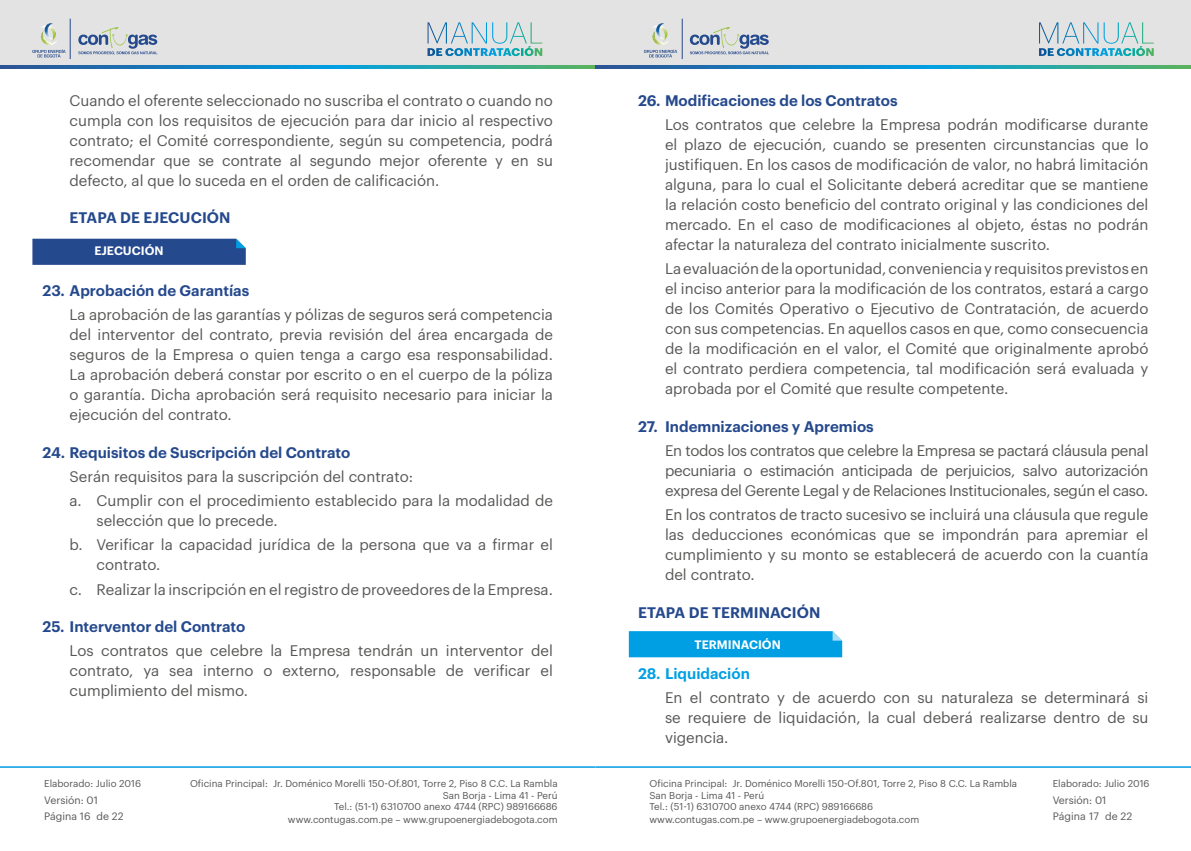
<style>
.page{position:relative;width:1191px;height:851px;background:#fff}
.page>*{position:absolute;margin:0;border:0;box-sizing:border-box;transform-origin:0 0}
.t1{font:15px/20px "Graphik";color:#575756;text-align:justify}
.t2{font:600 15px "Graphik";color:#25498d}
.t3{font:600 15px "Graphik";color:#009fe3}
.t4{font:600 12px "Graphik";color:#fff}
.t5{font:10.5px/16.5px "Graphik";color:#575756}
.t6{font:9.75px/12px "Graphik";color:#575756;text-align:right}
</style>
<div class="page">
<div style="left:0;top:0;width:595px;height:65px;background:#e3e3e3"></div>
<div style="left:595px;top:0;width:596px;height:65px;background:#e3e3e3"></div>
<img style="left:0;top:65px;width:1191px;height:3px">
<svg style="left:427px;top:22px;width:115px;height:34px"></svg>
<svg style="left:1039px;top:22px;width:114px;height:34px"></svg>
<svg style="left:78px;top:27px;width:79px;height:28px"></svg>
<svg style="left:690px;top:27px;width:79px;height:28px"></svg>
<hr style="left:70px;top:19px;width:1px;height:40px;background:#25498d">
<hr style="left:682px;top:19px;width:1px;height:40px;background:#25498d">
<svg style="left:32px;top:49px;width:34px;height:8px"></svg>
<img style="left:41px;top:31px;width:4px;height:12px">
<svg style="left:41px;top:23px;width:10px;height:8px"></svg>
<svg style="left:644px;top:49px;width:33px;height:8px"></svg>
<img style="left:652px;top:31px;width:5px;height:12px">
<svg style="left:653px;top:23px;width:10px;height:8px"></svg>
<hr style="left:0;top:766px;width:595px;height:1px;background:#009fe3">
<hr style="left:595px;top:766px;width:596px;height:1px;background:#009fe3">
<div style="left:32px;top:239px;width:214px;height:26px;background:#25498d"></div>
<div style="left:629px;top:631px;width:213px;height:26px;background:#009fe3"></div>
<p class="t1" style="left:70px;top:89px;width:485px">Cuando el oferente seleccionado no suscriba el contrato o cuando no cumpla con los requisitos de ejecución para dar inicio al respectivo contrato; el Comité correspondiente, según su competencia, podrá recomendar que se contrate al segundo mejor oferente y en su defecto, al que lo suceda en el orden de calificación.</p>
<p class="t2" style="left:70px;top:206px;width:163px">ETAPA DE EJECUCIÓN</p>
<p class="t4" style="left:94px;top:241px;width:71px">EJECUCIÓN</p>
<p class="t2" style="left:43px;top:279px;width:208px">23. Aprobación de Garantías</p>
<p class="t1" style="left:70px;top:303px;width:485px">La aprobación de las garantías y pólizas de seguros será competencia del interventor del contrato, previa revisión del área encargada de seguros de la Empresa o quien tenga a cargo esa responsabilidad.<br>La aprobación deberá constar por escrito o en el cuerpo de la póliza o garantía. Dicha aprobación será requisito necesario para iniciar la ejecución del contrato.</p>
<p class="t2" style="left:43px;top:440px;width:309px">24. Requisitos de Suscripción del Contrato</p>
<p class="t1" style="left:70px;top:463px;width:485px;line-height:24.2px">Serán requisitos para la suscripción del contrato:<br>a. Cumplir con el procedimiento establecido para la modalidad de</p>
<p class="t1" style="left:70px;top:507px;width:485px;line-height:24.2px;text-indent:27px">selección que lo precede.<br>b. Verificar la capacidad jurídica de la persona que va a firmar el</p>
<p class="t1" style="left:70px;top:551px;width:485px;line-height:24.2px;text-indent:27px">contrato.<br>c. Realizar la inscripción en el registro de proveedores de la Empresa.</p>
<p class="t2" style="left:43px;top:615px;width:204px">25. Interventor del Contrato</p>
<p class="t1" style="left:70px;top:639px;width:485px">Los contratos que celebre la Empresa tendrán un interventor del contrato, ya sea interno o externo, responsable de verificar el cumplimiento del mismo.</p>
<p class="t2" style="left:638px;top:89px;width:261px">26. Modificaciones de los Contratos</p>
<p class="t1" style="left:665px;top:113px;width:485px">Los contratos que celebre la Empresa podrán modificarse durante el plazo de ejecución, cuando se presenten circunstancias que lo justifiquen. En los casos de modificación de valor, no habrá limitación alguna, para lo cual el Solicitante deberá acreditar que se mantiene la relación costo beneficio del contrato original y las condiciones del mercado. En el caso de modificaciones al objeto, éstas no podrán afectar la naturaleza del contrato inicialmente suscrito.</p>
<p class="t1" style="left:665px;top:257px;width:485px">La evaluación de la oportunidad, conveniencia y requisitos previstos en el inciso anterior para la modificación de los contratos, estará a cargo de los Comités Operativo o Ejecutivo de Contratación, de acuerdo con sus competencias. En aquellos casos en que, como consecuencia de la modificación en el valor, el Comité que originalmente aprobó el contrato perdiera competencia, tal modificación será evaluada y aprobada por el Comité que resulte competente.</p>
<p class="t2" style="left:638px;top:414px;width:237px">27. Indemnizaciones y Apremios</p>
<p class="t1" style="left:665px;top:439px;width:485px">En todos los contratos que celebre la Empresa se pactará cláusula penal pecuniaria o estimación anticipada de perjuicios, salvo autorización expresa del Gerente Legal y de Relaciones Institucionales, según el caso.</p>
<p class="t1" style="left:665px;top:503px;width:485px">En los contratos de tracto sucesivo se incluirá una cláusula que regule las deducciones económicas que se impondrán para apremiar el cumplimiento y su monto se establecerá de acuerdo con la cuantía del contrato.</p>
<p class="t2" style="left:638px;top:600px;width:184px">ETAPA DE TERMINACIÓN</p>
<p class="t4" style="left:694px;top:635px;width:88px">TERMINACIÓN</p>
<p class="t3" style="left:638px;top:662px;width:113px">28. Liquidación</p>
<p class="t1" style="left:665px;top:686px;width:485px">En el contrato y de acuerdo con su naturaleza se determinará si se requiere de liquidación, la cual deberá realizarse dentro de su vigencia.</p>
<p class="t6" style="left:44px;top:776px;width:98px">Elaborado: Julio 2016</p>
<p class="t5" style="left:44px;top:790px;width:55px">Versión: 01<br>Página 16</p>
<p class="t5" style="left:97px;top:807px;width:28px">de 22</p>
<p class="t6" style="left:190px;top:776px;width:369px">Oficina Principal: Jr. Doménico Morelli 150-Of.801, Torre 2, Piso 8 C.C. La Rambla San Borja - Lima 41 - Perú<br>Tel.: (51-1) 6310700 anexo 4744 (RPC) 989166686<br>www.contugas.com.pe – www.grupoenergiadebogota.com</p>
<p class="t6" style="left:649px;top:776px;width:369px;text-align:left">Oficina Principal: Jr. Doménico Morelli 150-Of.801, Torre 2, Piso 8 C.C. La Rambla San Borja - Lima 41 - Perú<br>Tel.: (51-1) 6310700 anexo 4744 (RPC) 989166686<br>www.contugas.com.pe – www.grupoenergiadebogota.com</p>
<p class="t6" style="left:1052px;top:776px;width:98px">Elaborado: Julio 2016</p>
<p class="t5" style="left:1052px;top:790px;width:55px">Versión: 01<br>Página 17</p>
<p class="t5" style="left:1105px;top:807px;width:28px">de 22</p>
</div>
